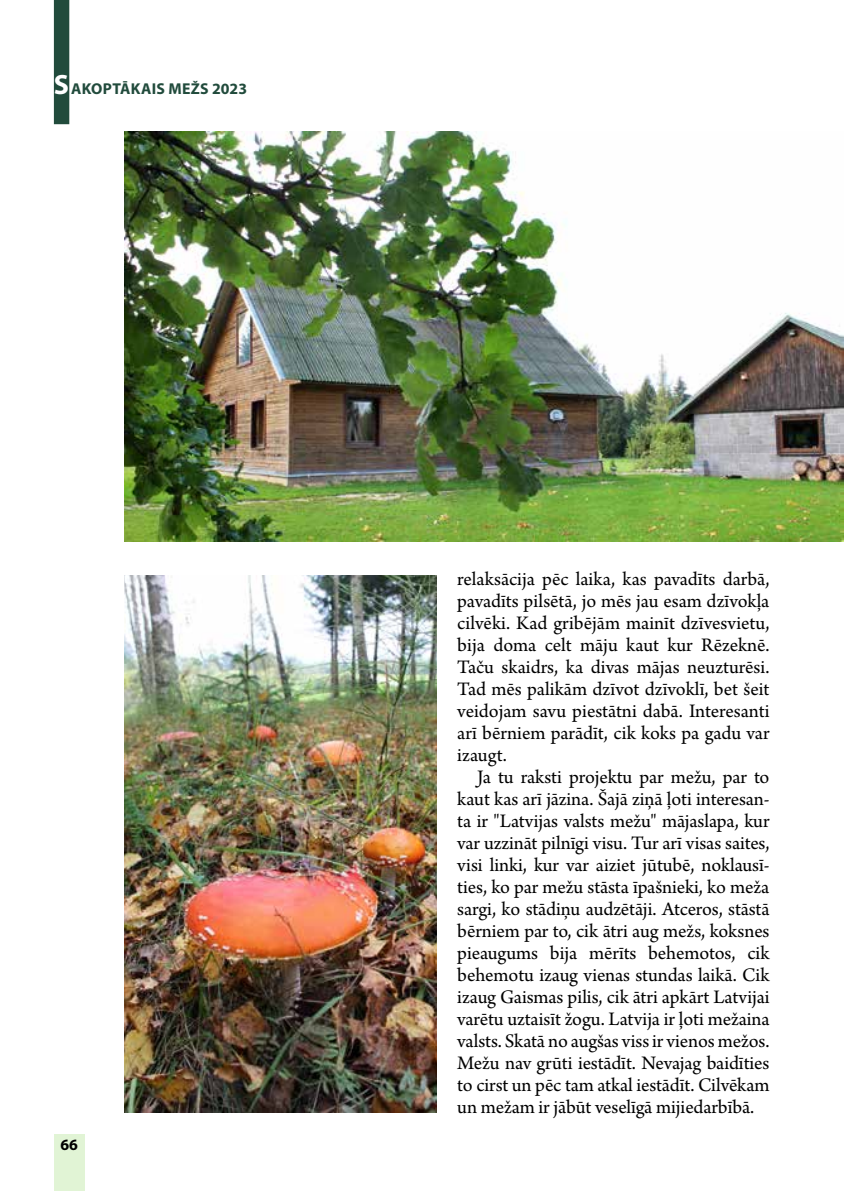
<style>
.page{position:relative;width:844px;height:1191px;background:#fff}
.page>*{position:absolute;margin:0;border:0;box-sizing:border-box;transform-origin:0 0}
.t1{font:20.12px/21.9px "Arno Pro";letter-spacing:-.005em;color:#000;text-align:justify}
.t2{font:700 15.75px "Myriad Pro";letter-spacing:.02em;color:#214b3c}
.t3{font:700 15.75px "Myriad Pro";color:#000}
.s1{font-size:28px;color:#fff}
</style>
<div class="page">
<div style="left:54px;top:1134px;width:30px;height:57px;background:#e1f4d5"></div>
<div style="left:54px;top:0;width:15px;height:124px;background:#214b3c"></div>
<img style="left:124px;top:132px;width:719px;height:409px">
<img style="left:124px;top:575px;width:312px;height:537px">
<p class="t2" style="left:54px;top:79px;width:195px"><span class="s1">S</span> AKOPTĀKAIS MEŽS 2023</p>
<p class="t3" style="left:60px;top:1134px;width:19px">66</p>
<p class="t1" style="left:457px;top:569px;width:313px">relaksācija pēc laika, kas pavadīts darbā, pavadīts pilsētā, jo mēs jau esam dzīvokļa cilvēki. Kad gribējām mainīt dzīvesvietu, bija doma celt māju kaut kur Rēzeknē.<br>Taču skaidrs, ka divas mājas neuzturēsi.<br>Tad mēs palikām dzīvot dzīvoklī, bet šeit veidojam savu piestātni dabā. Interesanti arī bērniem parādīt, cik koks pa gadu var izaugt.</p>
<p class="t1" style="left:457px;top:767px;width:313px;text-indent:20px">Ja tu raksti projektu par mežu, par to kaut kas arī jāzina. Šajā ziņā ļoti interesan&shy;ta ir "Latvijas valsts mežu" mājaslapa, kur var uzzināt pilnīgi visu. Tur arī visas saites, visi linki, kur var aiziet jūtubē, noklausī&shy;ties, ko par mežu stāsta īpašnieki, ko meža sargi, ko stādiņu audzētāji. Atceros, stāstā bērniem par to, cik ātri aug mežs, koksnes pieaugums bija mērīts behemotos, cik behemotu izaug vienas stundas laikā. Cik izaug Gaismas pilis, cik ātri apkārt Latvijai varētu uztaisīt žogu. Latvija ir ļoti mežaina valsts. Skatā no augšas viss ir vienos mežos.<br>Mežu nav grūti iestādīt. Nevajag baidīties to cirst un pēc tam atkal iestādīt. Cilvēkam un mežam ir jābūt veselīgā mijiedarbībā.</p>
</div>
